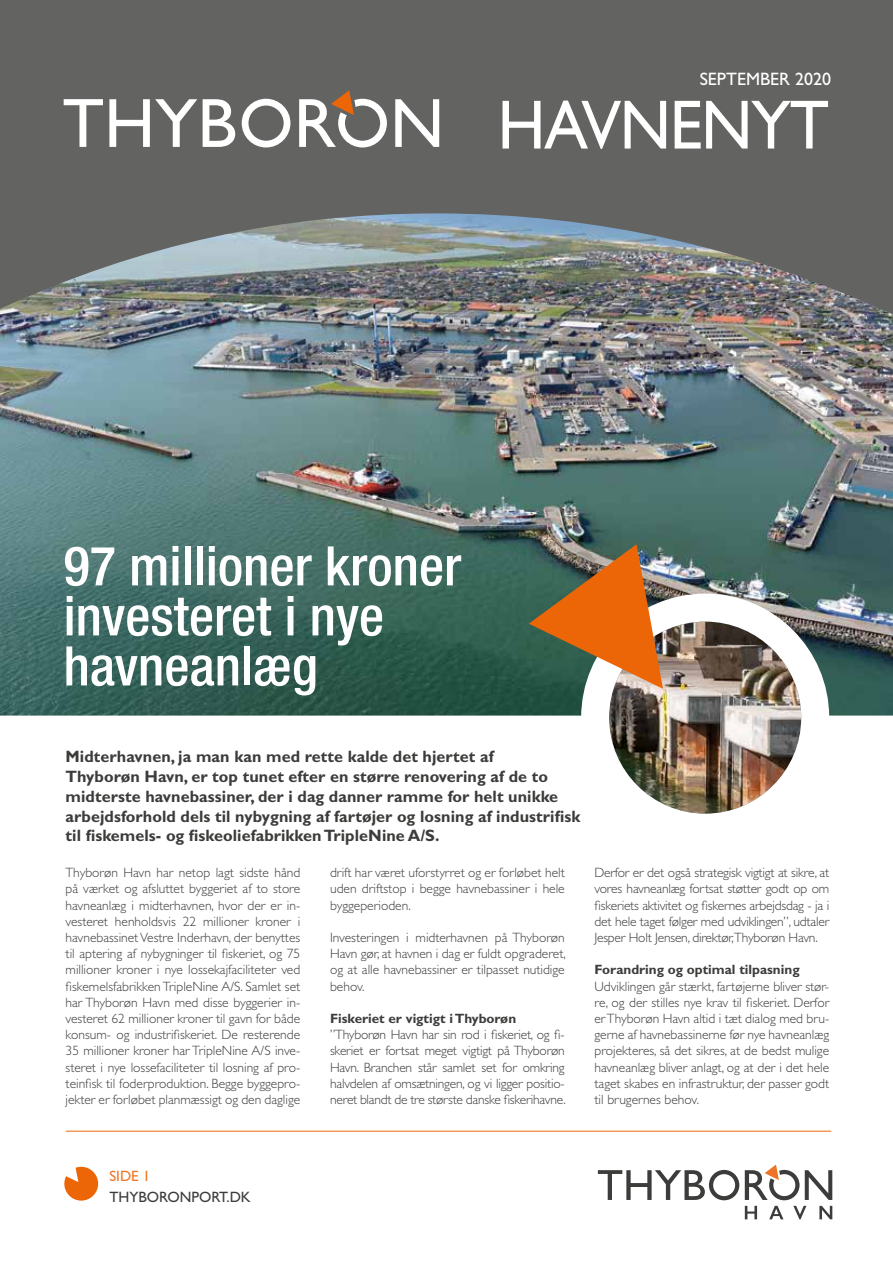
<style>
.page{position:relative;width:893px;height:1263px;background:#fff}
.page>*{position:absolute;margin:0;border:0;box-sizing:border-box;transform-origin:0 0}
.t1{font:69.9px "Gill Sans Std";letter-spacing:-.02em;color:#fff;scale:.94 1}
.t2{font:500 condensed 54.6px/50.1px "Helvetica Neue LT Std";color:#fff}
.t3{font:18px "Gill Sans Std";color:#fff}
.t4{font:700 16.5px/19.8px "Gill Sans Std";letter-spacing:.005em;color:#3c3c3b}
.t5{font:15px "Gill Sans Std";color:#3c3c3b}
.t6{font:15px "Gill Sans Std";color:#ee7726}
.t7{font:300 13.5px/16.2px "Gill Sans Std";color:#3c3c3b;text-align:justify}
.t8{font:700 13.5px "Gill Sans Std";color:#3c3c3b}
</style>
<div class="page">
<svg style="left:597px;top:1164px;width:235px;height:36px"></svg>
<svg style="left:745px;top:1206px;width:12px;height:13px"></svg>
<svg style="left:769px;top:1206px;width:14px;height:13px"></svg>
<svg style="left:793px;top:1206px;width:13px;height:13px"></svg>
<svg style="left:819px;top:1206px;width:13px;height:13px"></svg>
<hr style="left:66px;top:1131px;width:765px;height:1px;background:#ec6608">
<svg style="left:64px;top:1167px;width:34px;height:33px"></svg>
<div style="left:0;top:0;width:893px;height:383px;background:#636362"></div>
<img style="left:0;top:213px;width:893px;height:503px">
<div style="left:595px;top:608px;width:220px;height:220px;background:#fff;border-radius:50%"></div>
<img style="left:609px;top:622px;width:192px;height:192px;border-radius:96px">
<div style="left:581px;top:594px;width:248px;height:248px;border:28px solid #fff;border-radius:50%"></div>
<svg style="left:63px;top:90px;width:376px;height:57px"></svg>
<img style="left:529px;top:544px;width:134px;height:145px">
<h3 class="t3" style="left:700px;top:68px;width:133px">SEPTEMBER 2020</h3>
<h1 class="t1" style="left:498px;top:85px;width:354px">HAVNENYT</h1>
<h2 class="t2" style="left:64px;top:540px;width:399px">97 millioner kroner investeret i nye havneanlæg</h2>
<p class="t4" style="left:66px;top:747px;width:516px">Midterhavnen, ja man kan med rette kalde det hjertet af<br>Thyborøn Havn, er top tunet efter en større renovering af de to midterste havnebassiner, der i dag danner ramme for helt unikke arbejdsforhold dels til nybygning af fartøjer og losning af industrifisk til fiskemels- og fiskeoliefabrikken TripleNine A/S.</p>
<p class="t7" style="left:66px;top:865px;width:236px">Thyborøn Havn har netop lagt sidste hånd på værket og afsluttet byggeriet af to store havneanlæg i midterhavnen, hvor der er in&shy;vesteret henholdsvis 22 millioner kroner i havnebassinet Vestre Inderhavn, der benyttes til aptering af nybygninger til fiskeriet, og 75 millioner kroner i nye lossekajfaciliteter ved fiskemelsfabrikken TripleNine A/S. Samlet set har Thyborøn Havn med disse byggerier in&shy;vesteret 62 millioner kroner til gavn for både konsum- og industrifiskeriet. De resterende 35 millioner kroner har TripleNine A/S inve&shy;steret i nye lossefaciliteter til losning af pro&shy;teinfisk til foderproduktion. Begge byggepro&shy;jekter er forløbet planmæssigt og den daglige</p>
<p class="t7" style="left:330px;top:865px;width:236px">drift har været uforstyrret og er forløbet helt uden driftstop i begge havnebassiner i hele byggeperioden.</p>
<p class="t7" style="left:330px;top:929px;width:237px">Investeringen i midterhavnen på Thyborøn Havn gør, at havnen i dag er fuldt opgraderet, og at alle havnebassiner er tilpasset nutidige behov.</p>
<p class="t8" style="left:330px;top:1010px;width:188px">Fiskeriet er vigtigt i Thyborøn</p>
<p class="t7" style="left:330px;top:1027px;width:237px">”Thyborøn Havn har sin rod i fiskeriet, og fi&shy;skeriet er fortsat meget vigtigt på Thyborøn Havn. Branchen står samlet set for omkring halvdelen af omsætningen, og vi ligger positio&shy;neret blandt de tre største danske fiskerihavne.</p>
<p class="t7" style="left:594px;top:865px;width:236px">Derfor er det også strategisk vigtigt at sikre, at vores havneanlæg fortsat støtter godt op om fiskeriets aktivitet og fiskernes arbejdsdag - ja i det hele taget følger med udviklingen”, udtaler Jesper Holt Jensen, direktør,Thyborøn Havn.</p>
<p class="t8" style="left:594px;top:962px;width:207px">Forandring og optimal tilpasning</p>
<p class="t7" style="left:594px;top:978px;width:236px">Udviklingen går stærkt, fartøjerne bliver stør&shy;re, og der stilles nye krav til fiskeriet. Derfor er Thyborøn Havn altid i tæt dialog med bru&shy;gerne af havnebassinerne før nye havneanlæg projekteres, så det sikres, at de bedst mulige havneanlæg bliver anlagt, og at der i det hele taget skabes en infrastruktur, der passer godt til brugernes behov.</p>
<p class="t6" style="left:109px;top:1167px;width:43px">SIDE 1</p>
<p class="t5" style="left:109px;top:1188px;width:143px">THYBORONPORT.DK</p>
</div>
